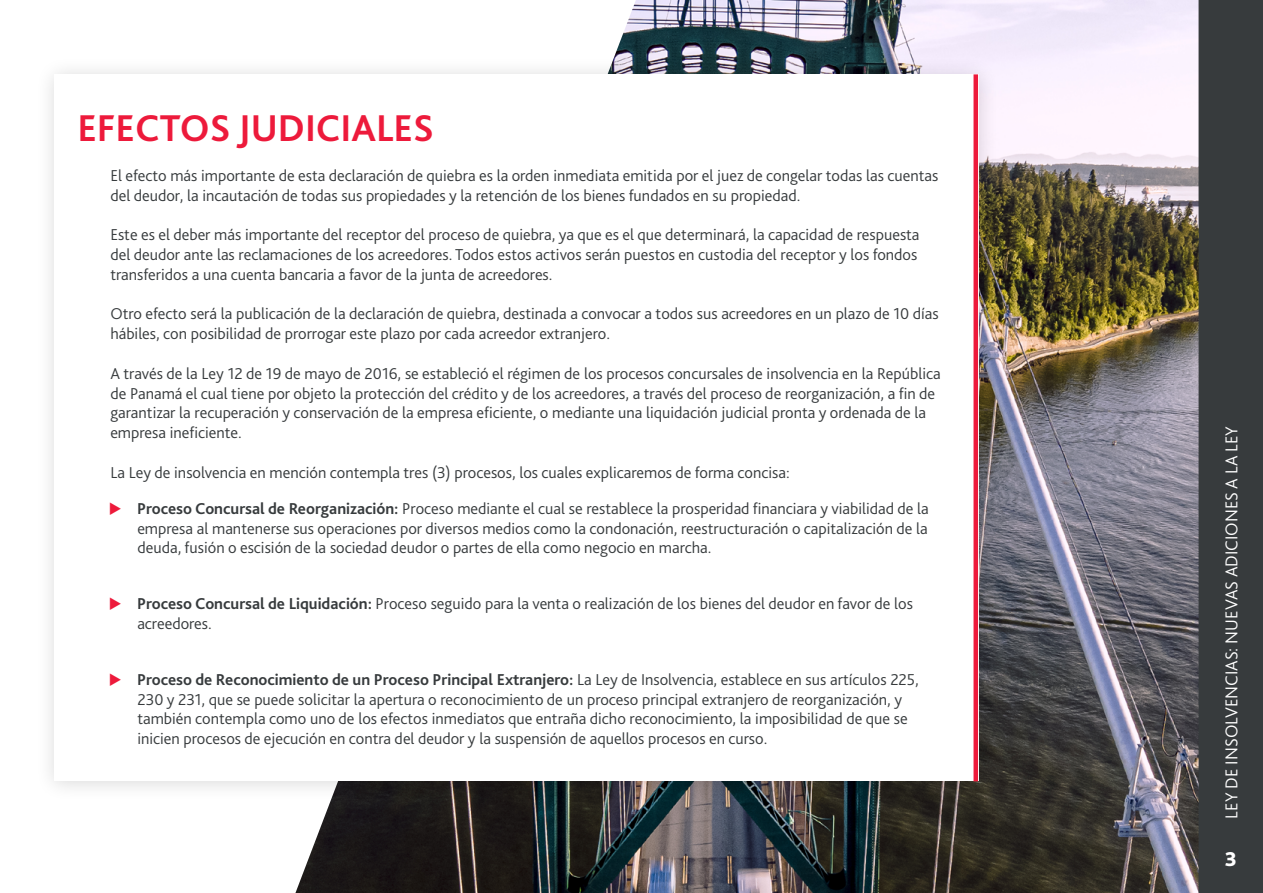
<style>
.page{position:relative;width:1263px;height:893px;background:#fff}
.page>*{position:absolute;margin:0;border:0;box-sizing:border-box;transform-origin:0 0}
.t1{font:700 39px "Bliss Pro";color:#ed1a3b}
.t2{font:800 21px "Bliss Pro";color:#fff}
.t3{font:300 18px "Bliss Pro";color:#fff}
.t4{font:300 16.5px/19.8px "Bliss Pro";color:#373b3d}
.s1{font-weight:700}
</style>
<div class="page">
<div style="left:1198px;top:0;width:65px;height:893px;background:#373b3d"></div>
<img style="left:295px;top:0;width:903px;height:893px">
<div style="left:35px;top:56px;width:963px;height:746px;background:#000;opacity:.15"></div>
<div style="left:54px;top:74px;width:924px;height:707px;background:#fff"></div>
<div style="left:973px;top:74px;width:5px;height:707px;background:#ed1a3b"></div>
<h1 class="t1" style="left:77px;top:104px;width:358px">EFECTOS JUDICIALES</h1>
<p class="t4" style="left:110px;top:165px;width:829px">El efecto más importante de esta declaración de quiebra es la orden inmediata emitida por el juez de congelar todas las cuentas del deudor, la incautación de todas sus propiedades y la retención de los bienes fundados en su propiedad.</p>
<p class="t4" style="left:110px;top:224px;width:811px">Este es el deber más importante del receptor del proceso de quiebra, ya que es el que determinará, la capacidad de respuesta del deudor ante las reclamaciones de los acreedores. Todos estos activos serán puestos en custodia del receptor y los fondos transferidos a una cuenta bancaria a favor de la junta de acreedores.</p>
<p class="t4" style="left:110px;top:304px;width:830px">Otro efecto será la publicación de la declaración de quiebra, destinada a convocar a todos sus acreedores en un plazo de 10 días hábiles, con posibilidad de prorrogar este plazo por cada acreedor extranjero.</p>
<p class="t4" style="left:110px;top:363px;width:832px">A través de la Ley 12 de 19 de mayo de 2016, se estableció el régimen de los procesos concursales de insolvencia en la República de Panamá el cual tiene por objeto la protección del crédito y de los acreedores, a través del proceso de reorganización, a fin de garantizar la recuperación y conservación de la empresa eficiente, o mediante una liquidación judicial pronta y ordenada de la empresa ineficiente.</p>
<p class="t4" style="left:137px;top:454px;width:793px;line-height:36px;text-indent:-27px">La Ley de insolvencia en mención contempla tres (3) procesos, los cuales explicaremos de forma concisa:<br><span class="s1">Proceso Concursal de Reorganización:</span> Proceso mediante el cual se restablece la prosperidad financiara y viabilidad de la</p>
<p class="t4" style="left:137px;top:518px;width:792px">empresa al mantenerse sus operaciones por diversos medios como la condonación, reestructuración o capitalización de la deuda, fusión o escisión de la sociedad deudor o partes de ella como negocio en marcha.</p>
<p class="t4" style="left:137px;top:593px;width:777px"><span class="s1">Proceso Concursal de Liquidación:</span> Proceso seguido para la venta o realización de los bienes del deudor en favor de los acreedores.</p>
<p class="t4" style="left:137px;top:669px;width:783px"><span class="s1">Proceso de Reconocimiento de un Proceso Principal Extranjero:</span> La Ley de Insolvencia, establece en sus artículos 225, 230 y 231, que se puede solicitar la apertura o reconocimiento de un proceso principal extranjero de reorganización, y también contempla como uno de los efectos inmediatos que entraña dicho reconocimiento, la imposibilidad de que se inicien procesos de ejecución en contra del deudor y la suspensión de aquellos procesos en curso.</p>
<p class="t3" style="left:1220px;top:819px;width:394px;rotate:-90deg">Ley de Insolvencias: N uevas adiciones a la ley</p>
<p class="t2" style="left:1225px;top:845px;width:14px">3</p>
</div>
